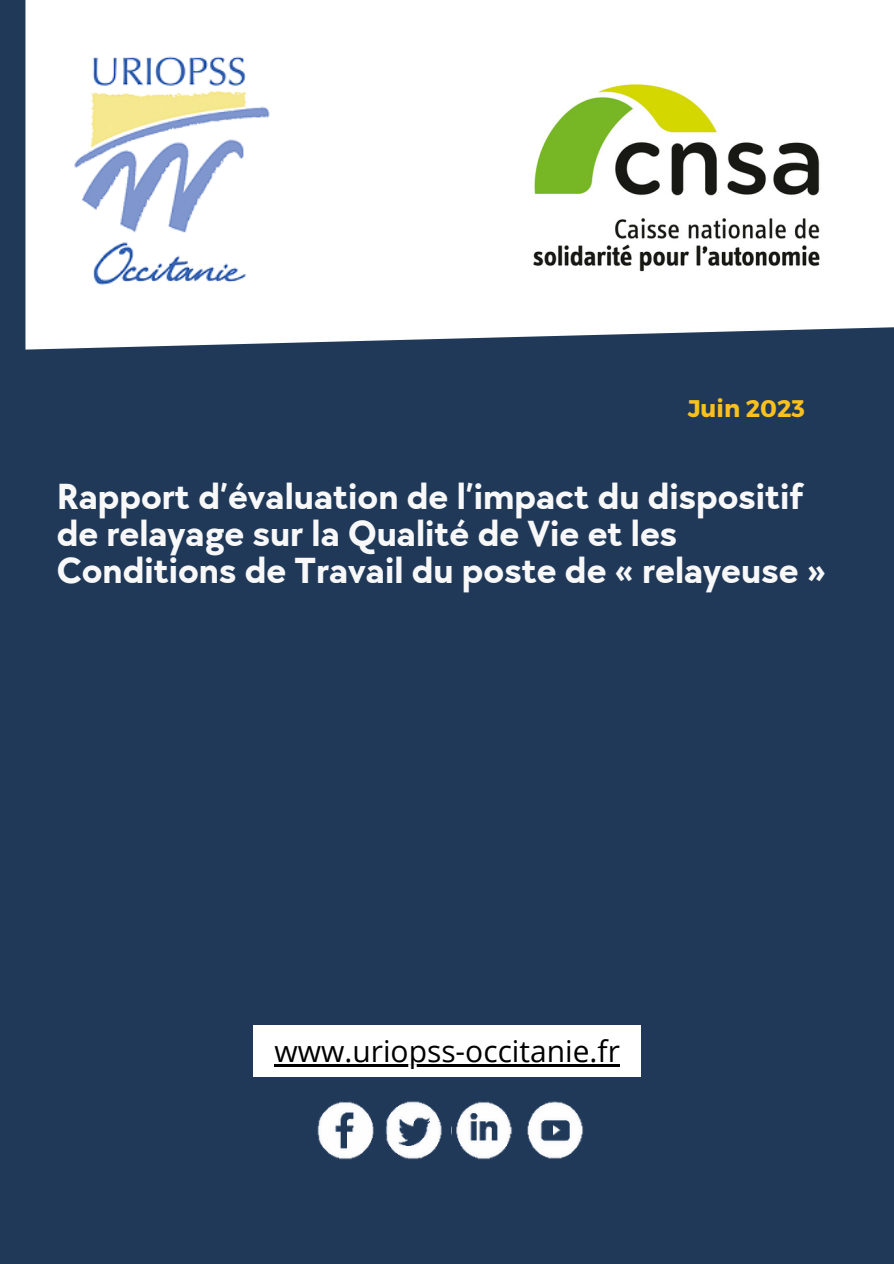
<style>
.page{position:relative;width:894px;height:1264px;background:#fff}
.page>*{position:absolute;margin:0;border:0;box-sizing:border-box;transform-origin:0 0}
.t1{font:700 37.5px/37.2px "TT Chocolates";color:#f8f8f8}
.t2{font:30px "Open Sans";color:#000}
.t3{font:700 24px "Montserrat";color:#f9c020}
</style>
<div class="page">
<div style="left:0;top:326px;width:893px;height:937px;background:#203959"></div>
<div style="left:0;top:0;width:25px;height:1207px;background:#203959"></div>
<div style="left:253px;top:1025px;width:387px;height:52px;background:#fff"></div>
<img style="left:295px;top:1090px;width:222px;height:84px">
<img style="left:519px;top:1090px;width:80px;height:84px">
<img style="left:74px;top:56px;width:196px;height:229px">
<hr style="left:274px;top:1064px;width:345px;height:3px;background:#000">
<img style="left:533px;top:84px;width:287px;height:188px">
<p class="t3" style="left:687px;top:393px;width:119px">Juin 2023</p>
<p class="t1" style="left:57px;top:479px;width:770px">Rapport d’évaluation de l’impact du dispositif de relayage sur la Qualité de Vie et les<br>Conditions de Travail du poste de « relayeuse »</p>
<p class="t2" style="left:274px;top:1030px;width:347px">www.uriopss-occitanie.fr</p>
</div>
